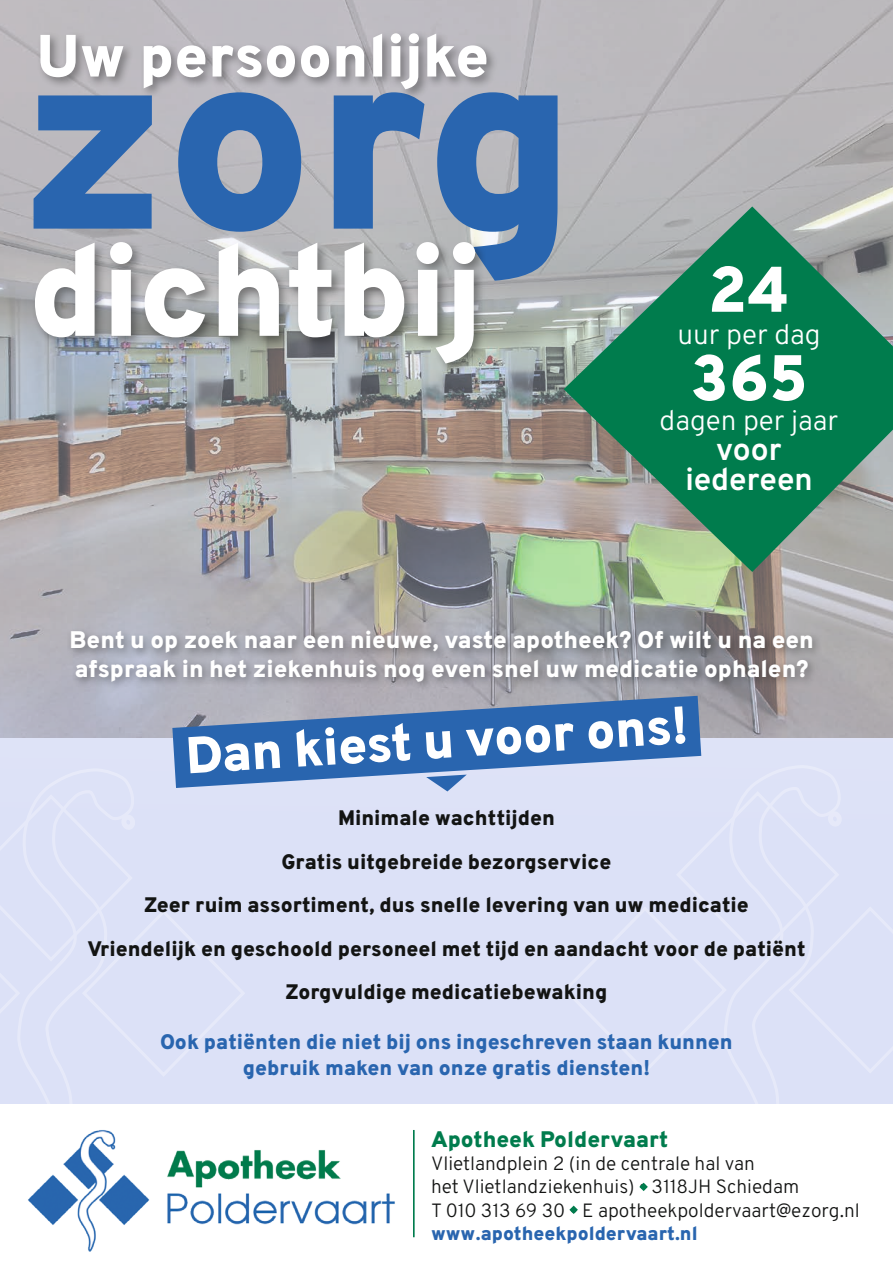
<style>
.page{position:relative;width:893px;height:1263px;background:#fff}
.page>*{position:absolute;margin:0;border:0;box-sizing:border-box;transform-origin:0 0}
.t1{font:800 260.55px "Overpass";color:#2965af}
.t2{font:800 129.15px "Overpass";letter-spacing:-.02em;color:#fff}
.t3{font:800 64.35px "Overpass";color:#fff}
.t4{font:800 59.55px "Overpass";color:#fff}
.t5{font:800 51.6px "Overpass";color:#fff}
.t6{font:700 31.5px/30px "Overpass";color:#fff;text-align:center}
.t7{font:300 28.2px "Overpass";color:#fff}
.t8{font:800 24px/28.8px "Overpass";color:#fff}
.t9{font:800 22.5px "Overpass";color:#007c4d}
.t10{font:800 21px/43.5px "Overpass";color:#131413;text-align:center}
.t11{font:800 21px/25.2px "Overpass";color:#2965af;text-align:center}
.t12{font:300 19.2px/23.1px "Overpass";color:#131413}
.t13{font:800 19.2px "Overpass";color:#2965af}
</style>
<div class="page">
<div style="left:0;top:0;width:893px;height:1103px;background:#dce1f7"></div>
<svg style="left:43px;top:769px;width:89px;height:23px"></svg>
<img style="left:28px;top:1130px;width:367px;height:122px">
<svg style="left:733px;top:765px;width:108px;height:54px"></svg>
<hr style="left:414px;top:1130px;width:1px;height:107px;background:#007c4d">
<div style="left:413px;top:1130px;width:1px;height:107px;border:1px solid #007c4d"></div>
<img style="left:0;top:0;width:893px;height:738px">
<div style="left:37px;top:30px;width:462px;height:72px;background:#131413;opacity:.4"></div>
<div style="left:31px;top:239px;width:457px;height:137px;background:#131413;opacity:.4"></div>
<svg style="left:639px;top:1183px;width:9px;height:8px"></svg>
<svg style="left:569px;top:1205px;width:9px;height:9px"></svg>
<svg style="left:564px;top:206px;width:329px;height:366px;background:#4c9274"></svg>
<svg style="left:172px;top:696px;width:529px;height:92px;fill:#2965af"></svg>
<svg style="left:426px;top:775px;width:41px;height:16px"></svg>
<div style="left:66px;top:627px;width:757px;height:66px;background:#131413;opacity:.4"></div>
<h3 class="t4" style="left:36px;top:18px;width:454px">Uw persoonlijke</h3>
<h1 class="t1" style="left:19px;top:-26px;width:559px">zorg</h1>
<h2 class="t2" style="left:28px;top:210px;width:457px">dichtbij</h2>
<h3 class="t3" style="left:708px;top:249px;width:84px">24</h3>
<h3 class="t7" style="left:677px;top:317px;width:145px">uur per dag</h3>
<h3 class="t3" style="left:690px;top:337px;width:119px">365</h3>
<h3 class="t7" style="left:660px;top:403px;width:180px">dagen per jaar</h3>
<h3 class="t6" style="left:685px;top:435px;width:129px">voor iedereen</h3>
<p class="t8" style="left:70px;top:626px;width:746px">Bent u op zoek naar een nieuwe, vaste apotheek? Of wilt u na een afspraak in het ziekenhuis nog even snel uw medicatie ophalen?</p>
<h3 class="t5" style="left:183px;top:725px;width:504px;rotate:-4deg">Dan kiest u voor ons!</h3>
<p class="t10" style="left:87px;top:796px;width:719px">Minimale wachttijden<br>Gratis uitgebreide bezorgservice<br>Zeer ruim assortiment, dus snelle levering van uw medicatie Vriendelijk en geschoold personeel met tijd en aandacht voor de patiënt Zorgvuldige medicatiebewaking</p>
<p class="t11" style="left:160px;top:1030px;width:574px">Ook patiënten die niet bij ons ingeschreven staan kunnen gebruik maken van onze gratis diensten!</p>
<p class="t9" style="left:431px;top:1125px;width:239px">Apotheek Poldervaart</p>
<p class="t12" style="left:431px;top:1152px;width:430px">Vlietlandplein 2 (in de centrale hal van<br>het Vlietlandziekenhuis) • 3118JH Schiedam<br>T 010 313 69 30 • E apotheekpoldervaart@ezorg.nl</p>
<p class="t13" style="left:431px;top:1221px;width:268px">www.apotheekpoldervaart.nl</p>
</div>
